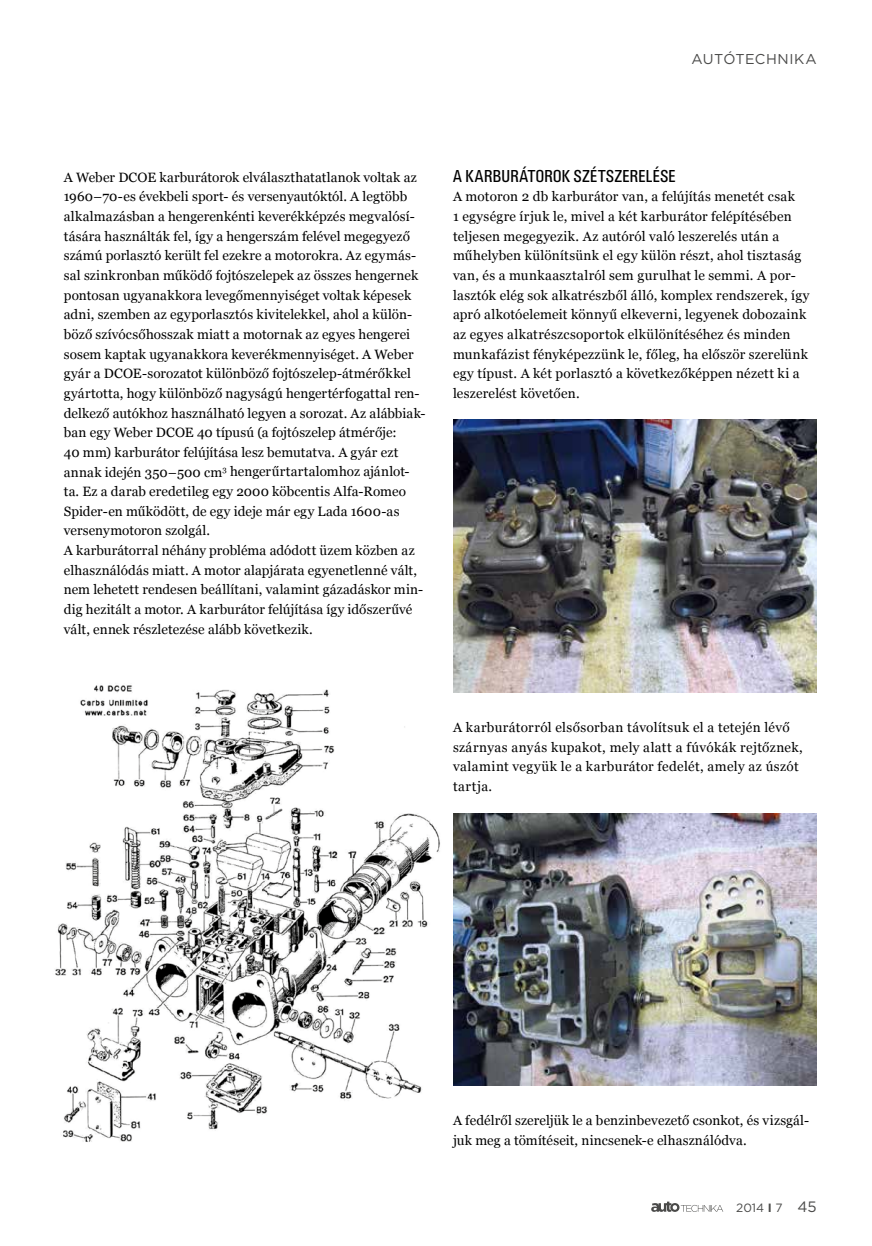
<style>
.page{position:relative;width:872px;height:1246px;background:#fff}
.page>*{position:absolute;margin:0;border:0;box-sizing:border-box;transform-origin:0 0}
.t1{font:18px "U001 Con";letter-spacing:.015em;color:#000}
.t2{font:14.25px "Gotham";letter-spacing:.035em;color:#4a4a49}
.t3{font:13.5px/19.6px "Georgia";letter-spacing:.01em;color:#000}
.t4{font:12px "Gotham";color:#4a4a49}
.s1{font-weight:700}
.s2{font-size:15px}
</style>
<div class="page">
<svg style="left:651px;top:1201px;width:72px;height:11px"></svg>
<img style="left:453px;top:420px;width:363px;height:273px">
<img style="left:453px;top:813px;width:363px;height:273px">
<img style="left:55px;top:685px;width:385px;height:457px">
<p class="t2" style="left:691px;top:50px;width:127px">AUTÓTECHNIKA</p>
<p class="t3" style="left:64px;top:167px;width:363px">A Weber DCOE karburátorok elválaszthatatlanok voltak az 1960–70-es évekbeli sport- és versenyautóktól. A legtöbb alkalmazásban a hengerenkénti keverékképzés megvalósí&shy;tására használták fel, így a hengerszám felével megegyező számú porlasztó került fel ezekre a motorokra. Az egymás&shy;sal szinkronban működő fojtószelepek az összes hengernek pontosan ugyanakkora levegőmennyiséget voltak képesek adni, szemben az egyporlasztós kivitelekkel, ahol a külön&shy;böző szívócsőhosszak miatt a motornak az egyes hengerei sosem kaptak ugyanakkora keverékmennyiséget. A Weber gyár a DCOE-sorozatot különböző fojtószelep-átmérőkkel gyártotta, hogy különböző nagyságú hengertérfogattal ren&shy;delkező autókhoz használható legyen a sorozat. Az alábbiak&shy;ban egy Weber DCOE 40 típusú (a fojtószelep átmérője:<br>40 mm) karburátor felújítása lesz bemutatva. A gyár ezt annak idején 350–500 cm<sup>3</sup> hengerűrtartalomhoz ajánlot&shy;ta. Ez a darab eredetileg egy 2000 köbcentis Alfa-Romeo Spider-en működött, de egy ideje már egy Lada 1600-as versenymotoron szolgál.<br>A karburátorral néhány probléma adódott üzem közben az elhasználódás miatt. A motor alapjárata egyenetlenné vált, nem lehetett rendesen beállítani, valamint gázadáskor min&shy;dig hezitált a motor. A karburátor felújítása így időszerűvé vált, ennek részletezése alább következik.</p>
<h1 class="t1" style="left:453px;top:166px;width:224px">A KARBURÁTOROK SZÉTSZERELÉSE</h1>
<p class="t3" style="left:453px;top:186px;width:358px">A motoron 2 db karburátor van, a felújítás menetét csak<br>1 egységre írjuk le, mivel a két karburátor felépítésében teljesen megegyezik. Az autóról való leszerelés után a műhelyben különítsünk el egy külön részt, ahol tisztaság van, és a munkaasztalról sem gurulhat le semmi. A por&shy;lasztók elég sok alkatrészből álló, komplex rendszerek, így apró alkotóelemeit könnyű elkeverni, legyenek dobozaink az egyes alkatrészcsoportok elkülönítéséhez és minden munkafázist fényképezzünk le, főleg, ha először szerelünk egy típust. A két porlasztó a következőképpen nézett ki a leszerelést követően.</p>
<p class="t3" style="left:453px;top:717px;width:351px">A karburátorról elsősorban távolítsuk el a tetején lévő szárnyas anyás kupakot, mely alatt a fúvókák rejtőznek, valamint vegyük le a karburátor fedelét, amely az úszót tartja.</p>
<p class="t3" style="left:453px;top:1110px;width:358px">A fedélről szereljük le a benzinbevezető csonkot, és vizsgál&shy;juk meg a tömítéseit, nincsenek-e elhasználódva.</p>
<p class="t4" style="left:736px;top:1200px;width:82px">2014 <span class="s1">I</span> 7 <span class="s2">45</span></p>
</div>
